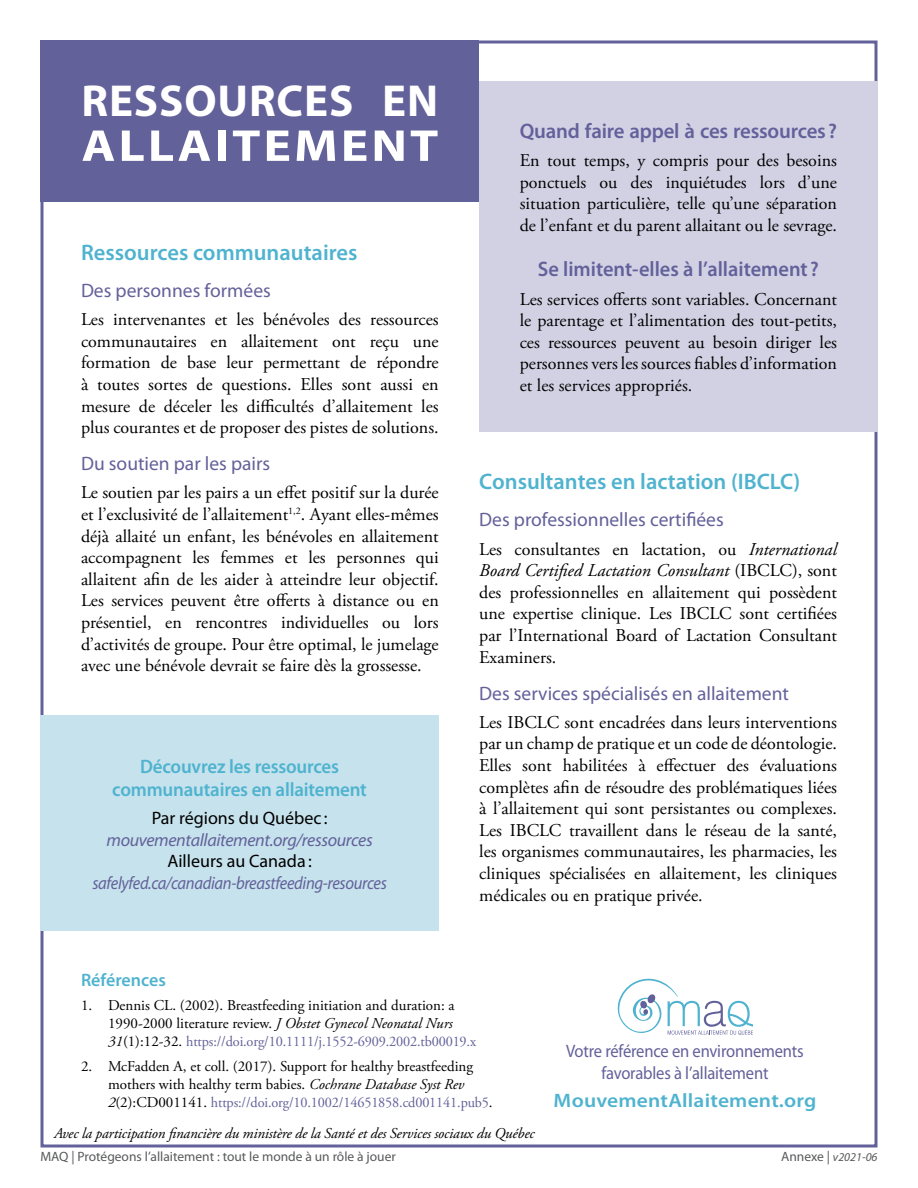
<style>
.page{position:relative;width:918px;height:1188px;background:#fff}
.page>*{position:absolute;margin:0;border:0;box-sizing:border-box;transform-origin:0 0}
.t1{font:700 45px/45px "Myriad Pro";letter-spacing:.04em;color:#fff}
.t2{font:600 22.5px "Myriad Pro";color:#4fb3cf}
.t3{font:600 21px "Myriad Pro";letter-spacing:-.005em;color:#63619a}
.t4{font:19.5px "Myriad Pro";color:#63619a}
.t5{font:600 19.5px/23.4px "Myriad Pro";letter-spacing:-.01em;color:#4fb3cf;text-align:center}
.t6{font:600 19.5px "Myriad Pro";letter-spacing:.01em;color:#4fb3cf;scale:1.1 1}
.t7{font:18px/21.6px "Adobe Garamond Pro";color:#000;text-align:justify}
.t8{font:18px/21.6px "Myriad Pro";letter-spacing:-.01em;color:#63619a;text-align:center;scale:.92 1}
.t9{font:italic 18px "Myriad Pro";letter-spacing:-.02em;color:#63619a;scale:.92 1}
.t10{font:18px "Myriad Pro";color:#000}
.t11{font:italic 18px "Myriad Pro";letter-spacing:-.02em;color:#63619a}
.t12{font:600 18px "Myriad Pro";color:#4fb3cf}
.t13{font:15px/18px "Adobe Garamond Pro";color:#000;text-align:right}
.t14{font:italic 15px "Adobe Garamond Pro";letter-spacing:-.01em;color:#000}
.t15{font:14.7px "Adobe Garamond Pro";letter-spacing:-.01em;color:#63619a}
.t16{font:13.5px "Myriad Pro";color:#58595b}
.t17{font:italic 12px "Myriad Pro";color:#58595b}
.s1{font-style:italic}
.s2{font-style:italic;font-size:15px;color:#000}
.s3{font-size:15px;color:#000}
.s4{font-style:normal;font-size:13.5px}
</style>
<div class="page">
<div style="left:40px;top:40px;width:439px;height:162px;background:#63619a"></div>
<div style="left:479px;top:81px;width:399px;height:351px;background:#d2d1e4"></div>
<div style="left:40px;top:716px;width:399px;height:216px;background:#c6e2ec"></div>
<svg style="left:618px;top:979px;width:135px;height:56px"></svg>
<h1 class="t1" style="left:81px;top:77px;width:358px">RESSOURCES EN<br>ALLAITEMENT</h1>
<p class="t2" style="left:81px;top:238px;width:278px">Ressources communautaires</p>
<p class="t4" style="left:81px;top:278px;width:191px">Des personnes formées</p>
<p class="t7" style="left:81px;top:309px;width:359px">Les intervenantes et les bénévoles des ressources communautaires en allaitement ont reçu une formation de base leur permettant de répondre à toutes sortes de questions. Elles sont aussi en mesure de déceler les difficultés d’allaitement les plus courantes et de proposer des pistes de solutions.</p>
<p class="t4" style="left:81px;top:451px;width:191px">Du soutien par les pairs</p>
<p class="t7" style="left:81px;top:483px;width:359px">Le soutien par les pairs a un effet positif sur la durée et l’exclusivité de l’allaitement<sup>1,2</sup>. Ayant elles-mêmes déjà allaité un enfant, les bénévoles en allaitement accompagnent les femmes et les personnes qui allaitent afin de les aider à atteindre leur objectif.<br>Les services peuvent être offerts à distance ou en présentiel, en rencontres individuelles ou lors d’activités de groupe. Pour être optimal, le jumelage avec une bénévole devrait se faire dès la grossesse.</p>
<p class="t5" style="left:112px;top:754px;width:256px">Découvrez les ressources communautaires en allaitement</p>
<p class="t10" style="left:152px;top:807px;width:177px">Par régions du Québec :</p>
<p class="t11" style="left:107px;top:829px;width:268px">mouvementallaitement.org/ressources</p>
<p class="t10" style="left:167px;top:850px;width:146px">Ailleurs au Canada :</p>
<p class="t9" style="left:92px;top:872px;width:322px">safelyfed.ca/canadian-breastfeeding-resources</p>
<p class="t3" style="left:520px;top:117px;width:319px">Quand faire appel à ces ressources?</p>
<p class="t7" style="left:520px;top:150px;width:319px">En tout temps, y compris pour des besoins ponctuels ou des inquiétudes lors d’une situation particulière, telle qu’une séparation de l’enfant et du parent allaitant ou le sevrage.</p>
<p class="t3" style="left:538px;top:256px;width:283px">Se limitent-elles à l’allaitement ?</p>
<p class="t7" style="left:520px;top:289px;width:319px">Les services offerts sont variables. Concernant le parentage et l’alimentation des tout-petits, ces ressources peuvent au besoin diriger les personnes vers les sources fiables d’information et les services appropriés.</p>
<p class="t2" style="left:479px;top:468px;width:323px">Consultantes en lactation (IBCLC)</p>
<p class="t4" style="left:479px;top:508px;width:246px">Des professionnelles certifiées</p>
<p class="t7" style="left:479px;top:539px;width:359px">Les consultantes en lactation, ou <span class="s1">International Board Certified Lactation Consultant</span> (IBCLC), sont des professionnelles en allaitement qui possèdent une expertise clinique. Les IBCLC sont certifiées par l’International Board of Lactation Consultant Examiners.</p>
<p class="t4" style="left:479px;top:681px;width:311px">Des services spécialisés en allaitement</p>
<p class="t7" style="left:479px;top:712px;width:359px">Les IBCLC sont encadrées dans leurs interventions par un champ de pratique et un code de déontologie.<br>Elles sont habilitées à effectuer des évaluations complètes afin de résoudre des problématiques liées à l’allaitement qui sont persistantes ou complexes.<br>Les IBCLC travaillent dans le réseau de la santé, les organismes communautaires, les pharmacies, les cliniques spécialisées en allaitement, les cliniques médicales ou en pratique privée.</p>
<p class="t12" style="left:81px;top:968px;width:86px">Références</p>
<p class="t13" style="left:81px;top:997px;width:375px">1. Dennis CL. (2002). Breastfeeding initiation and duration: a<br>1990-2000 literature review. <span class="s1">J Obstet Gynecol Neonatal Nurs</span></p>
<p class="t15" style="left:108px;top:1033px;width:370px"><span class="s2">31</span><span class="s3">(1):12-32.</span> https://doi.org/10.1111/j.1552-6909.2002.tb00019.x</p>
<p class="t13" style="left:108px;top:1058px;width:367px;text-align:left;text-indent:-27px">2. McFadden A, et coll. (2017). Support for healthy breastfeeding mothers with healthy term babies. <span class="s1">Cochrane Database Syst Rev</span></p>
<p class="t15" style="left:108px;top:1094px;width:386px"><span class="s2">2</span><span class="s3">(2):CD001141.</span> https://doi.org/10.1002/14651858.cd001141.pub5<span class="s3">.</span></p>
<p class="t6" style="left:554px;top:1088px;width:240px">MouvementAllaitement.org</p>
<p class="t8" style="left:566px;top:1040px;width:260px">Votre référence en environnements favorables à l’allaitement</p>
<p class="t14" style="left:54px;top:1124px;width:482px">Avec la participation financière du ministère de la Santé et des Services sociaux du Québec</p>
<p class="t16" style="left:40px;top:1148px;width:357px">MAQ | Protégeons l’allaitement : tout le monde à un rôle à jouer</p>
<p class="t17" style="left:781px;top:1150px;width:98px"><span class="s4">Annexe |</span> v2021-06</p>
</div>
